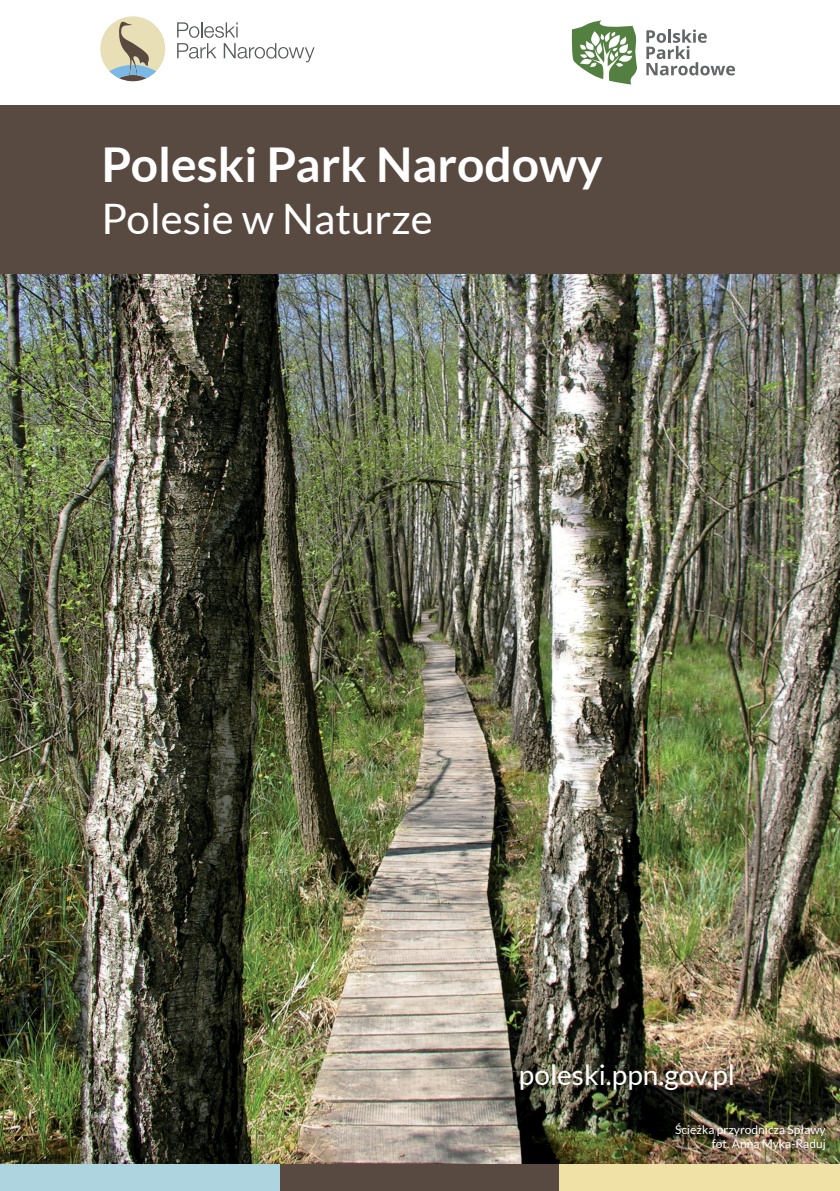
<style>
.page{position:relative;width:840px;height:1191px;background:#fff}
.page>*{position:absolute;margin:0;border:0;box-sizing:border-box;transform-origin:0 0}
.t1{font:700 48px "Lato";color:#fff}
.t2{font:42px "Lato";color:#fff}
.t3{font:28px "Lato";color:#fff}
.t4{font:12px/14.4px "Lato";color:#fff;text-align:right}
</style>
<div class="page">
<img style="left:0;top:274px;width:839px;height:890px">
<div style="left:0;top:105px;width:839px;height:169px;background:#594a41"></div>
<svg style="left:571px;top:20px;width:66px;height:64px"></svg>
<svg style="left:646px;top:30px;width:88px;height:45px"></svg>
<div style="left:0;top:1164px;width:280px;height:27px;background:#aed5df"></div>
<div style="left:280px;top:1164px;width:279px;height:27px;background:#594a41"></div>
<div style="left:559px;top:1164px;width:280px;height:27px;background:#f0e2a7"></div>
<svg style="left:100px;top:16px;width:65px;height:65px"></svg>
<svg style="left:177px;top:22px;width:137px;height:40px"></svg>
<h1 class="t1" style="left:101px;top:137px;width:502px">Poleski Park Narodowy</h1>
<h2 class="t2" style="left:101px;top:195px;width:332px">Polesie w Naturze</h2>
<h3 class="t3" style="left:518px;top:1059px;width:217px">poleski.ppn.gov.pl</h3>
<p class="t4" style="left:674px;top:1122px;width:152px">Ścieżka przyrodnicza Spławy fot. Anna Myka-Raduj</p>
</div>
